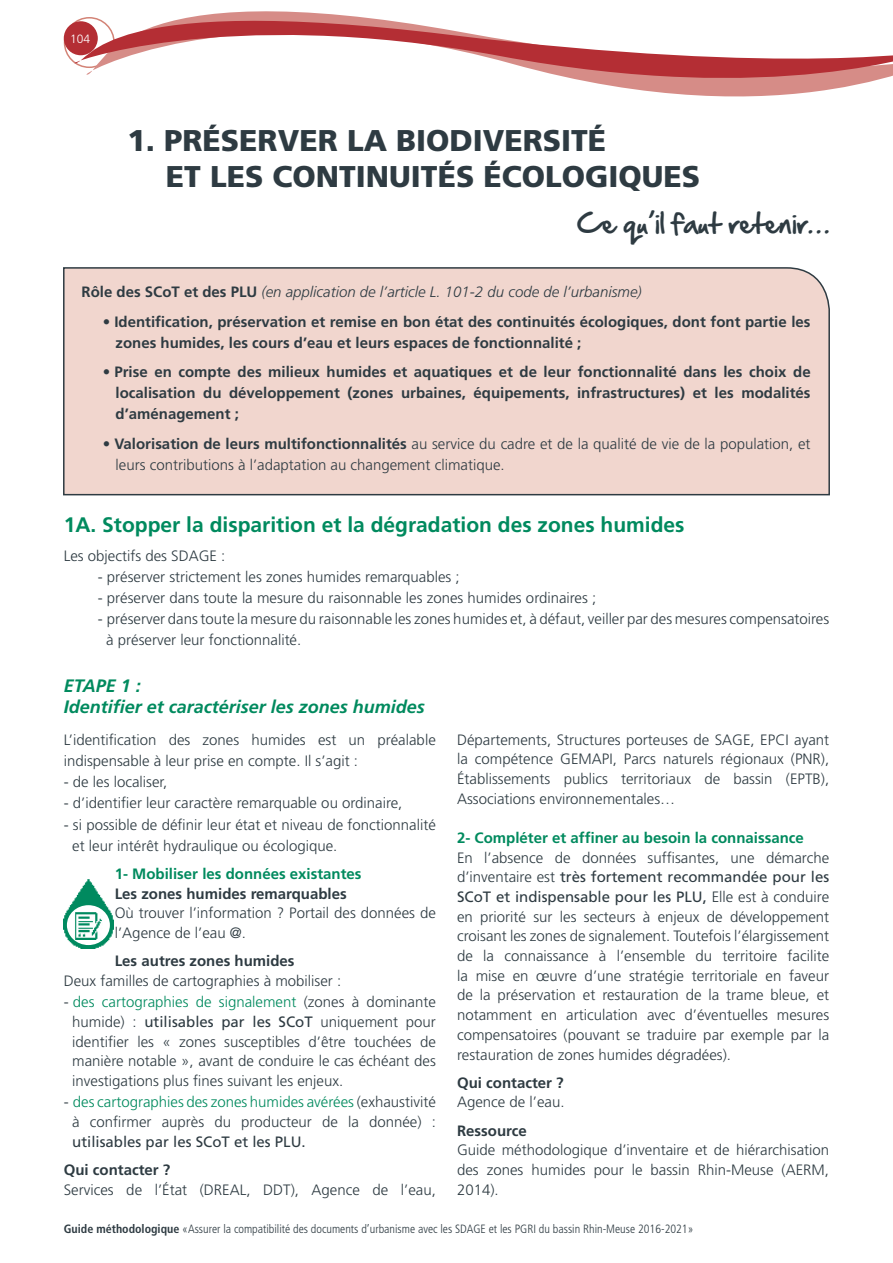
<style>
.page{position:relative;width:893px;height:1263px;background:#fff}
.page>*{position:absolute;margin:0;border:0;box-sizing:border-box;transform-origin:0 0}
.t1{font:900 30px/36px "Frutiger";color:#2e3b42}
.t2{font:24px "Hand Of Sean";color:#2e3b42}
.t3{font:700 21px "Frutiger";color:#008a5e}
.t4{font:italic 700 18px/21px "Frutiger";color:#008a5e}
.t5{font:300 15px/19.6px "Frutiger";color:#2e3b42}
.t6{font:700 15px/21px "Frutiger";color:#2e3b42}
.t7{font:700 15px "Frutiger";color:#008a5e}
.t8{font:italic 300 15px "Frutiger";color:#2e3b42}
.t9{font:15px "Frutiger";color:#2e3b42}
.t10{font:300 condensed 12px "Frutiger";color:#2e3b42}
.t11{font:300 12px "Frutiger";color:#fff}
.s1{font-weight:700;font-style:normal}
.s2{font-weight:700}
.s3{color:#008a5e}
.s4{font-weight:400}
</style>
<div class="page">
<svg style="left:74px;top:11px;width:819px;height:85px"></svg>
<div style="left:64px;top:21px;width:34px;height:34px;background:#b42e34;border-radius:50%"></div>
<div style="left:63px;top:267px;width:767px;height:229px;background:#f1d6ce"></div>
<img style="left:64px;top:879px;width:49px;height:70px">
<div style="left:67px;top:905px;width:43px;height:40px;background:#fff;border-radius:50%"></div>
<img style="left:75px;top:912px;width:27px;height:27px">
<p class="t11" style="left:70px;top:32px;width:22px">104</p>
<h1 class="t1" style="left:166px;top:122px;width:536px;text-indent:-38px">1. PRÉSERVER LA BIODIVERSITÉ<br>ET LES CONTINUITÉS ÉCOLOGIQUES</h1>
<h2 class="t2" style="left:577px;top:202px;width:254px">Ce qu’il faut retenir…</h2>
<p class="t8" style="left:82px;top:284px;width:562px"><span class="s1">Rôle des SCoT et des PLU</span> (en application de l’article L. 101-2 du code de l’urbanisme)</p>
<p class="t6" style="left:116px;top:311px;width:696px;text-indent:-13px">• Identification, préservation et remise en bon état des continuités écologiques, dont font partie les zones humides, les cours d’eau et leurs espaces de fonctionnalité ;</p>
<p class="t6" style="left:116px;top:362px;width:697px;text-align:justify;text-indent:-13px">• Prise en compte des milieux humides et aquatiques et de leur fonctionnalité dans les choix de localisation du développement (zones urbaines, équipements, infrastructures) et les modalités d’aménagement ;</p>
<p class="t5" style="left:116px;top:433px;width:696px;line-height:21px;text-indent:-13px"><span class="s2">• Valorisation de leurs multifonctionnalités</span> au service du cadre et de la qualité de vie de la population, et leurs contributions à l’adaptation au changement climatique.</p>
<h3 class="t3" style="left:64px;top:512px;width:622px">1A. Stopper la disparition et la dégradation des zones humides</h3>
<p class="t5" style="left:64px;top:546px;width:163px">Les objectifs des SDAGE :</p>
<p class="t5" style="left:98px;top:567px;width:363px">- préserver strictement les zones humides remarquables ;</p>
<p class="t5" style="left:98px;top:588px;width:500px">- préserver dans toute la mesure du raisonnable les zones humides ordinaires ;</p>
<p class="t5" style="left:106px;top:609px;width:724px;line-height:21px;text-indent:-9px">- préserver dans toute la mesure du raisonnable les zones humides et, à défaut, veiller par des mesures compensatoires à préserver leur fonctionnalité.</p>
<p class="t4" style="left:64px;top:675px;width:363px">ETAPE 1 :<br>Identifier et caractériser les zones humides</p>
<p class="t5" style="left:64px;top:729px;width:374px;line-height:21.1px">L’identification des zones humides est un préalable indispensable à leur prise en compte. Il s’agit :</p>
<p class="t5" style="left:64px;top:772px;width:105px">- de les localiser,</p>
<p class="t5" style="left:64px;top:793px;width:340px">- d’identifier leur caractère remarquable ou ordinaire,</p>
<p class="t5" style="left:72px;top:814px;width:365px;line-height:21.1px;text-indent:-9px">- si possible de définir leur état et niveau de fonctionnalité et leur intérêt hydraulique ou écologique.</p>
<p class="t7" style="left:115px;top:865px;width:248px">1- Mobiliser les données existantes</p>
<p class="t6" style="left:115px;top:883px;width:233px">Les zones humides remarquables</p>
<p class="t5" style="left:115px;top:903px;width:323px">Où trouver l’information ? Portail des données de l’Agence de l’eau @.</p>
<p class="t6" style="left:115px;top:950px;width:181px">Les autres zones humides</p>
<p class="t5" style="left:64px;top:971px;width:279px">Deux familles de cartographies à mobiliser :</p>
<p class="t5" style="left:72px;top:992px;width:365px;text-align:justify;text-indent:-9px">- <span class="s3">des cartographies de signalement</span> (zones à dominante humide) : <span class="s4">utilisables par les SCoT</span> uniquement pour identifier les « zones susceptibles d’être touchées de manière notable », avant de conduire le cas échéant des investigations plus fines suivant les enjeux.</p>
<p class="t5" style="left:64px;top:1092px;width:374px;text-align:center">- <span class="s3">des cartographies des zones humides avérées</span> (exhaustivité à confirmer auprès du producteur de la donnée) :</p>
<p class="t9" style="left:72px;top:1133px;width:235px">utilisables par les SCoT et les PLU.</p>
<p class="t6" style="left:64px;top:1159px;width:108px">Qui contacter ?</p>
<p class="t5" style="left:64px;top:1179px;width:374px">Services de l’État (DREAL, DDT), Agence de l’eau,</p>
<p class="t5" style="left:457px;top:729px;width:374px;text-align:justify">Départements, Structures porteuses de SAGE, EPCI ayant la compétence GEMAPI, Parcs naturels régionaux (PNR), Établissements publics territoriaux de bassin (EPTB), Associations environnementales…</p>
<p class="t7" style="left:457px;top:829px;width:348px">2- Compléter et affiner au besoin la connaissance</p>
<p class="t5" style="left:457px;top:848px;width:374px;text-align:justify">En l’absence de données suffisantes, une démarche d’inventaire est <span class="s4">très fortement recommandée pour les SCoT et indispensable pour les PLU,</span> Elle est à conduire en priorité sur les secteurs à enjeux de développement croisant les zones de signalement. Toutefois l’élargissement de la connaissance à l’ensemble du territoire facilite la mise en œuvre d’une stratégie territoriale en faveur de la préservation et restauration de la trame bleue, et notamment en articulation avec d’éventuelles mesures compensatoires (pouvant se traduire par exemple par la restauration de zones humides dégradées).</p>
<p class="t6" style="left:457px;top:1072px;width:108px">Qui contacter ?</p>
<p class="t5" style="left:457px;top:1092px;width:109px">Agence de l’eau.</p>
<p class="t6" style="left:457px;top:1120px;width:71px">Ressource</p>
<p class="t5" style="left:457px;top:1140px;width:374px;text-align:justify">Guide méthodologique d’inventaire et de hiérarchisation des zones humides pour le bassin Rhin-Meuse (AERM, 2014).</p>
<p class="t10" style="left:64px;top:1222px;width:631px"><span class="s2">Guide méthodologique</span> «Assurer la compatibilité des documents d’urbanisme avec les SDAGE et les PGRI du bassin Rhin-Meuse 2016-2021»</p>
</div>
